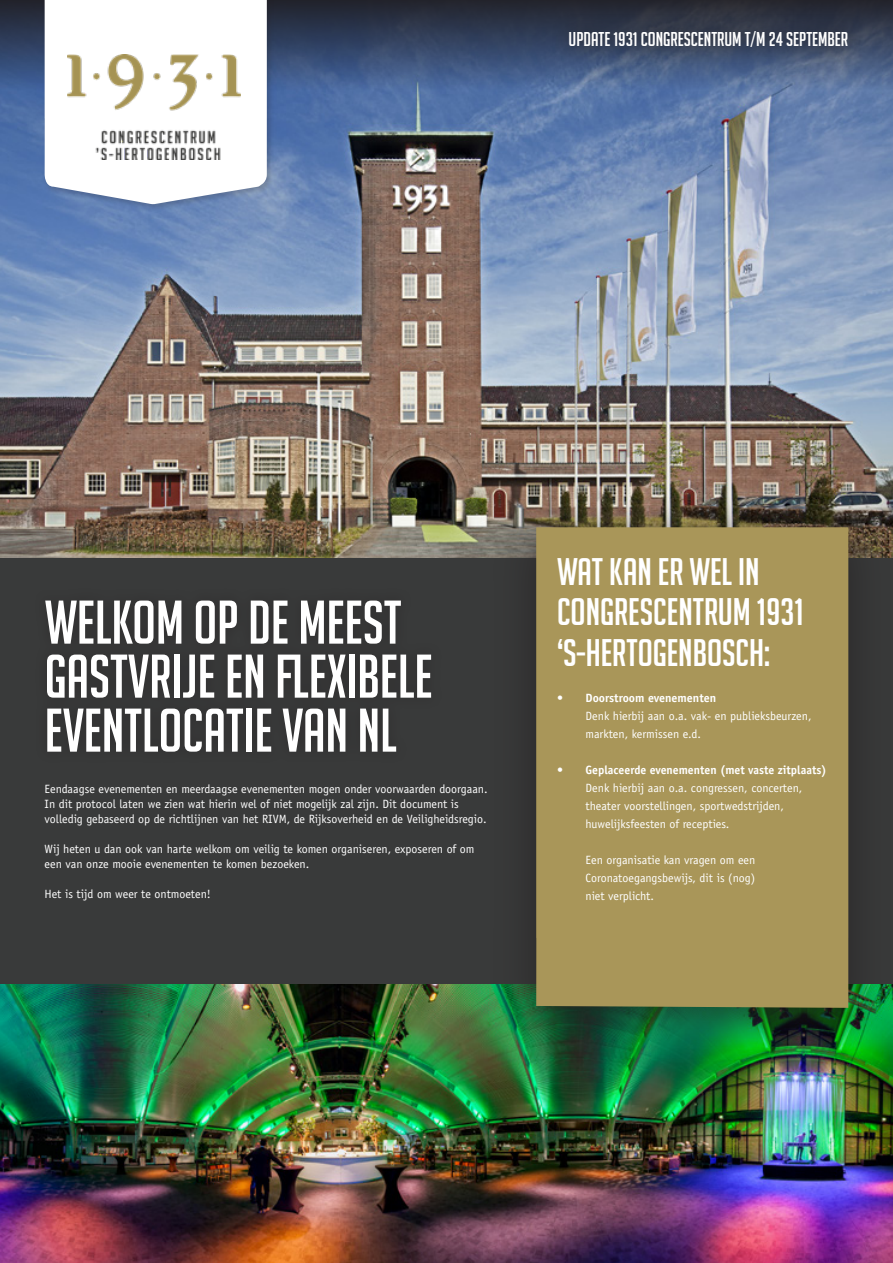
<style>
.page{position:relative;width:893px;height:1263px;background:#fff}
.page>*{position:absolute;margin:0;border:0;box-sizing:border-box;transform-origin:0 0}
.t1{font:60px/54px "Big Noodle Titling";color:#fff}
.t2{font:37.5px/40.5px "Big Noodle Titling";color:#fff}
.t3{font:19.5px "Big Noodle Titling";color:#fff}
.t4{font:12px/18px "Officina Sans";color:#fff}
.t5{font:700 12px "Officina Sans";color:#fff}
</style>
<div class="page">
<img style="left:0;top:89px;width:893px;height:469px">
<svg style="left:0;top:0;width:893px;height:89px;background:#394968"></svg>
<div style="left:0;top:558px;width:893px;height:426px;background:#393a3a"></div>
<img style="left:0;top:984px;width:893px;height:279px">
<div style="left:491px;top:494px;width:402px;height:571px;background:#231f20;opacity:.77"></div>
<div style="left:536px;top:527px;width:312px;height:481px;background:#a99659"></div>
<div style="left:33px;top:588px;width:410px;height:176px;background:#353535"></div>
<svg style="left:551px;top:14px;width:315px;height:51px;background:#374258"></svg>
<div style="left:43px;top:0;width:231px;height:212px;background:#231f20;opacity:.21"></div>
<svg style="left:45px;top:0;width:222px;height:205px"></svg>
<img style="left:67px;top:55px;width:174px;height:105px">
<p class="t3" style="left:569px;top:29px;width:281px">UPDATE 1931 CONGRESCENTRUM T/M 24 SEPTEMBER</p>
<p class="t1" style="left:45px;top:595px;width:358px">WELKOM OP DE MEEST</p>
<p class="t1" style="left:45px;top:649px;width:389px">GASTVRIJE EN FLEXIBELE<br>EVENTLOCATIE VAN NL</p>
<p class="t4" style="left:45px;top:782px;width:445px;line-height:15px">Eendaagse evenementen en meerdaagse evenementen mogen onder voorwaarden doorgaan.<br>In dit protocol laten we zien wat hierin wel of niet mogelijk zal zijn. Dit document is volledig gebaseerd op de richtlijnen van het RIVM, de Rijksoverheid en de Veiligheidsregio.</p>
<p class="t4" style="left:45px;top:842px;width:431px;line-height:15px">Wij heten u dan ook van harte welkom om veilig te komen organiseren, exposeren of om een van onze mooie evenementen te komen bezoeken.</p>
<p class="t4" style="left:45px;top:885px;width:168px">Het is tijd om weer te ontmoeten!</p>
<p class="t2" style="left:557px;top:551px;width:248px">WAT KAN ER WEL IN<br>CONGRESCENTRUM 1931 ‘S-HERTOGENBOSCH:</p>
<p class="t5" style="left:557px;top:690px;width:161px">• Doorstroom evenementen</p>
<p class="t4" style="left:586px;top:707px;width:228px">Denk hierbij aan o.a. vak- en publieksbeurzen, markten, kermissen e.d.</p>
<p class="t5" style="left:557px;top:762px;width:271px">• Geplaceerde evenementen (met vaste zitplaats)</p>
<p class="t4" style="left:586px;top:779px;width:218px">Denk hierbij aan o.a. congressen, concerten, theater voorstellingen, sportwedstrijden, huwelijksfeesten of recepties.</p>
<p class="t4" style="left:586px;top:851px;width:171px">Een organisatie kan vragen om een<br>Coronatoegangsbewijs, dit is (nog)</p>
<p class="t4" style="left:586px;top:887px;width:70px">niet verplicht.</p>
</div>
